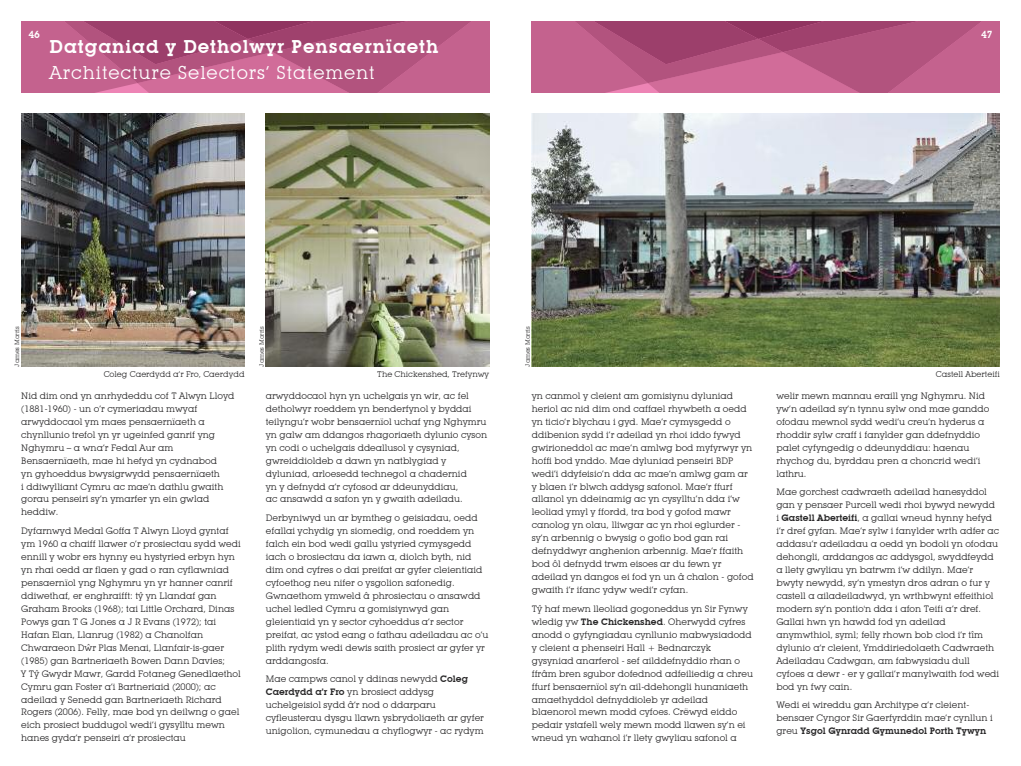
<style>
.page{position:relative;width:1021px;height:766px;background:#fff}
.page>*{position:absolute;margin:0;border:0;box-sizing:border-box;transform-origin:0 0}
.t1{font:600 18px "Lubalin Graph IT Cby BT";letter-spacing:.05em;color:#fff}
.t2{font:18px "Lubalin Graph IT Cby BT";letter-spacing:.05em;color:#fff}
.t3{font:600 10px "Lubalin Graph IT Cby BT";color:#fff}
.t4{font:9px/12.9px "Lubalin Graph IT Cby BT";color:#272627}
.t5{font:8px "Lubalin Graph IT Cby BT";color:#272627}
.t6{font:6px "Lubalin Graph IT Cby BT";color:#272627}
.s1{font-weight:600}
</style>
<div class="page">
<svg style="left:531px;top:21px;width:468px;height:71px;background:#b75783"></svg>
<svg style="left:21px;top:21px;width:468px;height:71px;background:#b75783"></svg>
<img style="left:21px;top:113px;width:223px;height:253px">
<img style="left:266px;top:113px;width:223px;height:253px">
<img style="left:531px;top:113px;width:468px;height:253px">
<p class="t3" style="left:28px;top:28px;width:13px">46</p>
<h1 class="t1" style="left:50px;top:35px;width:390px">Datganiad y Detholwyr Pensaernïaeth</h1>
<h1 class="t2" style="left:50px;top:61px;width:327px">Architecture Selectors’ Statement</h1>
<p class="t6" style="left:13px;top:366px;width:42px;rotate:-90deg">James Morris</p>
<p class="t6" style="left:258px;top:366px;width:42px;rotate:-90deg">James Morris</p>
<p class="t6" style="left:524px;top:366px;width:42px;rotate:-90deg">James Morris</p>
<p class="t3" style="left:981px;top:28px;width:13px">47</p>
<p class="t5" style="left:104px;top:369px;width:142px">Coleg Caerdydd a’r Fro, Caerdydd</p>
<p class="t5" style="left:377px;top:369px;width:113px">The Chickenshed, Trefynwy</p>
<p class="t5" style="left:935px;top:369px;width:65px">Castell Aberteifi</p>
<p class="t4" style="left:21px;top:389px;width:215px">Nid dim ond yn anrhydeddu cof T Alwyn Lloyd (1881-1960) - un o’r cymeriadau mwyaf arwyddocaol ym maes pensaernïaeth a chynllunio trefol yn yr ugeinfed ganrif yng Nghymru – a wna’r Fedal Aur am Bensaernïaeth, mae hi hefyd yn cydnabod<br>yn gyhoeddus bwysigrwydd pensaernïaeth<br>i ddiwylliant Cymru ac mae’n dathlu gwaith gorau penseiri sy’n ymarfer yn ein gwlad heddiw.</p>
<p class="t4" style="left:21px;top:524px;width:221px">Dyfarnwyd Medal Goffa T Alwyn Lloyd gyntaf ym 1960 a chaiff llawer o’r prosiectau sydd wedi ennill y wobr ers hynny eu hystyried erbyn hyn yn rhai oedd ar flaen y gad o ran cyflawniad pensaernïol yng Nghymru yn yr hanner canrif ddiwethaf, er enghraifft: tyˆ yn Llandaf gan Graham Brooks (1968); tai Little Orchard, Dinas Powys gan T G Jones a J R Evans (1972); tai Hafan Elan, Llanrug (1982) a Chanolfan Chwaraeon Dwˆ r Plas Menai, Llanfair-is-gaer (1985) gan Bartneriaeth Bowen Dann Davies;<br>Y Tyˆ Gwydr Mawr, Gardd Fotaneg Genedlaethol Cymru gan Foster a’i Bartneriaid (2000); ac adeilad y Senedd gan Bartneriaeth Richard Rogers (2006). Felly, mae bod yn deilwng o gael eich prosiect buddugol wedi’i gysylltu mewn hanes gyda’r penseiri a’r prosiectau</p>
<p class="t4" style="left:266px;top:389px;width:223px">arwyddocaol hyn yn uchelgais yn wir, ac fel detholwyr roeddem yn benderfynol y byddai teilyngu’r wobr bensaernïol uchaf yng Nghymru yn galw am ddangos rhagoriaeth dylunio cyson yn codi o uchelgais ddeallusol y cysyniad, gwreiddioldeb a dawn yn natblygiad y dyluniad, arloesedd technegol a chadernid<br>yn y defnydd a’r cyfosod ar ddeunyddiau,<br>ac ansawdd a safon yn y gwaith adeiladu.</p>
<p class="t4" style="left:266px;top:511px;width:224px">Derbyniwyd un ar bymtheg o geisiadau, oedd efallai ychydig yn siomedig, ond roeddem yn falch ein bod wedi gallu ystyried cymysgedd iach o brosiectau da iawn a, diolch byth, nid dim ond cyfres o dai preifat ar gyfer cleientiaid cyfoethog neu nifer o ysgolion safonedig.<br>Gwnaethom ymweld â phrosiectau o ansawdd uchel ledled Cymru a gomisiynwyd gan gleientiaid yn y sector cyhoeddus a’r sector preifat, ac ystod eang o fathau adeiladau ac o’u plith rydym wedi dewis saith prosiect ar gyfer yr arddangosfa.</p>
<p class="t4" style="left:266px;top:672px;width:220px">Mae campws canol y ddinas newydd <span class="s1">Coleg Caerdydd a’r Fro</span> yn brosiect addysg uchelgeisiol sydd â’r nod o ddarparu cyfleusterau dysgu llawn ysbrydoliaeth ar gyfer unigolion, cymunedau a chyflogwyr - ac rydym</p>
<p class="t4" style="left:531px;top:389px;width:223px">yn canmol y cleient am gomisiynu dyluniad heriol ac nid dim ond caffael rhywbeth a oedd yn ticio’r blychau i gyd. Mae’r cymysgedd o ddibenion sydd i’r adeilad yn rhoi iddo fywyd gwirioneddol ac mae’n amlwg bod myfyrwyr yn hoffi bod ynddo. Mae dyluniad penseiri BDP wedi’i ddyfeisio’n dda ac mae’n amlwg gam ar y blaen i’r blwch addysg safonol. Mae’r ffurf allanol yn ddeinamig ac yn cysylltu’n dda i’w leoliad ymyl y ffordd, tra bod y gofod mawr canolog yn olau, lliwgar ac yn rhoi eglurder - sy’n arbennig o bwysig o gofio bod gan rai defnyddwyr anghenion arbennig. Mae’r ffaith bod ôl defnydd trwm eisoes ar du fewn yr adeilad yn dangos ei fod yn un â chalon - gofod gwaith i’r ifanc ydyw wedi’r cyfan.</p>
<p class="t4" style="left:531px;top:602px;width:223px">Tyˆ haf mewn lleoliad gogoneddus yn Sir Fynwy wledig yw <span class="s1">The Chickenshed</span>. Oherwydd cyfres anodd o gyfyngiadau cynllunio mabwysiadodd y cleient a phenseiri Hall + Bednarczyk gysyniad anarferol - sef ailddefnyddio rhan o ffrâm bren sgubor dofednod adfeiliedig a chreu ffurf bensaernïol sy’n ail-ddehongli hunaniaeth amaethyddol defnyddioleb yr adeilad blaenorol mewn modd cyfoes. Crëwyd eiddo pedair ystafell wely mewn modd llawen sy’n ei wneud yn wahanol i’r llety gwyliau safonol a</p>
<p class="t4" style="left:776px;top:389px;width:214px">welir mewn mannau eraill yng Nghymru. Nid yw’n adeilad sy’n tynnu sylw ond mae ganddo ofodau mewnol sydd wedi’u creu’n hyderus a rhoddir sylw craff i fanylder gan ddefnyddio palet cyfyngedig o ddeunyddiau: haenau rhychog du, byrddau pren a choncrid wedi’i lathru.</p>
<p class="t4" style="left:776px;top:485px;width:224px">Mae gorchest cadwraeth adeilad hanesyddol gan y pensaer Purcell wedi rhoi bywyd newydd i <span class="s1">Gastell Aberteifi</span>, a gallai wneud hynny hefyd i’r dref gyfan. Mae’r sylw i fanylder wrth adfer ac addasu’r adeiladau a oedd yn bodoli yn ofodau dehongli, arddangos ac addysgol, swyddfeydd a llety gwyliau yn batrwm i’w ddilyn. Mae’r bwyty newydd, sy’n ymestyn dros adran o fur y castell a ailadeiladwyd, yn wrthbwynt effeithiol modern sy’n pontio'n dda i afon Teifi a’r dref.<br>Gallai hwn yn hawdd fod yn adeilad anymwthiol, syml; felly rhown bob clod i’r tîm dylunio a’r cleient, Ymddiriedolaeth Cadwraeth Adeiladau Cadwgan, am fabwysiadu dull cyfoes a dewr - er y gallai’r manylwaith fod wedi bod yn fwy cain.</p>
<p class="t4" style="left:776px;top:698px;width:218px">Wedi ei wireddu gan Architype a’r cleient&shy;bensaer Cyngor Sir Gaerfyrddin mae’r cynllun i greu <span class="s1">Ysgol Gynradd Gymunedol Porth Tywyn</span></p>
</div>
